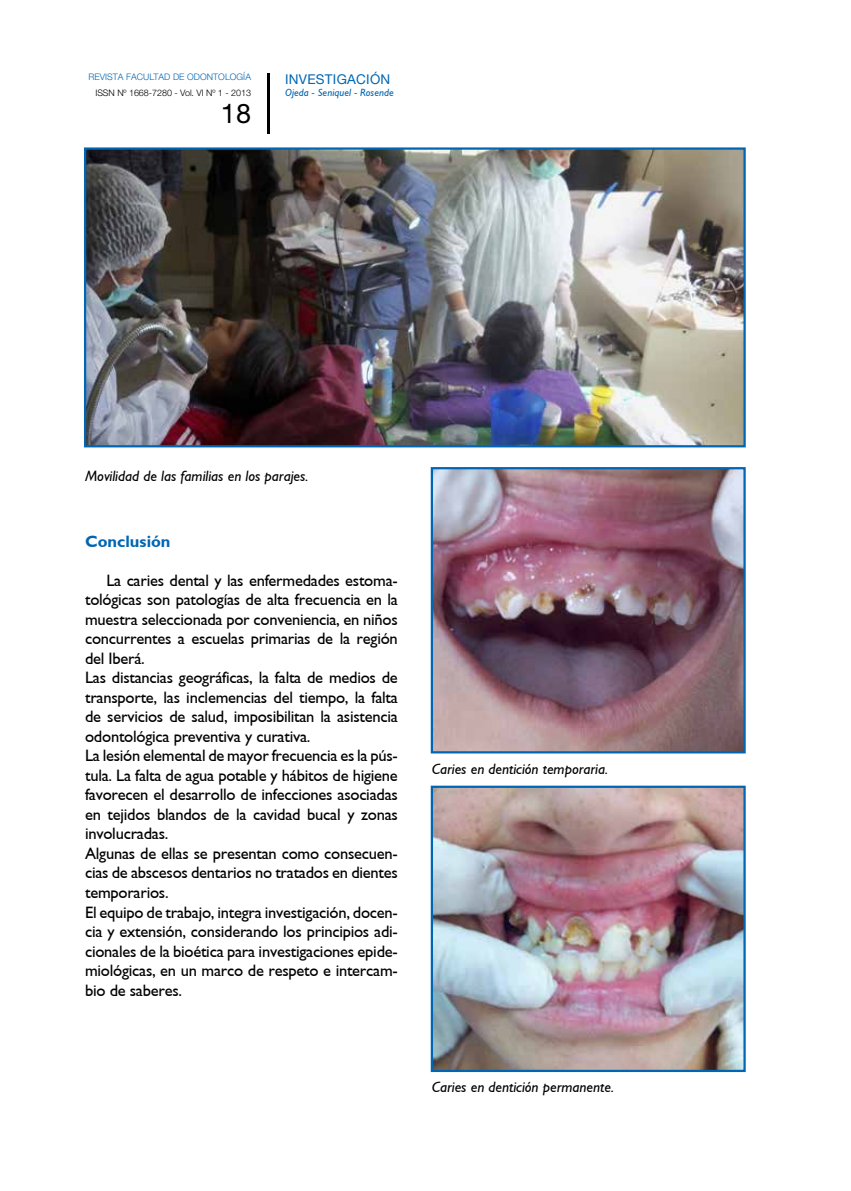
<style>
.page{position:relative;width:851px;height:1191px;background:#fff}
.page>*{position:absolute;margin:0;border:0;box-sizing:border-box;transform-origin:0 0}
.t1{font:100 60px "Helvetica Neue";color:#000}
.t2{font:27px "Helvetica Neue";color:#000}
.t3{font:16.5px/19.5px "Gill Sans";letter-spacing:-.015em;color:#000}
.t4{font:700 16.5px "Gill Sans";color:#0066b3}
.t5{font:italic 15px "Gill Sans";color:#000}
.t6{font:13.5px "Helvetica Neue";letter-spacing:.02em;color:#0066b3}
.t7{font:italic 10.5px "Gill Sans";letter-spacing:.01em;color:#0066b3}
.t8{font:300 10.5px "Helvetica Neue";letter-spacing:.02em;color:#0066b3}
.t9{font:italic 9px "Gill Sans";letter-spacing:.01em;color:#0066b3}
.t10{font:300 9px "Helvetica Neue";letter-spacing:-.005em;color:#000}
.t11{font:300 9px "Helvetica Neue";letter-spacing:.005em;color:#0066b3}
</style>
<div class="page">
<img style="left:433px;top:788px;width:309px;height:281px">
<div style="left:430px;top:785px;width:315px;height:287px;border:2px solid #0066b3"></div>
<img style="left:433px;top:470px;width:309px;height:280px">
<div style="left:430px;top:467px;width:315px;height:286px;border:2px solid #0066b3"></div>
<img style="left:87px;top:150px;width:655px;height:294px">
<div style="left:84px;top:147px;width:661px;height:300px;border:2px solid #0066b3"></div>
<h1 class="t1" style="left:261px;top:65px;width:15px">|</h1>
<p class="t6" style="left:285px;top:71px;width:107px">INVESTIGACIÓN</p>
<p class="t11" style="left:88px;top:72px;width:164px">REVISTA FACULTAD DE ODONTOLOGÍA</p>
<h2 class="t2" style="left:221px;top:98px;width:32px">18</h2>
<p class="t8" style="left:285px;top:72px;width:80px">INVESTIGACIÓN</p>
<p class="t7" style="left:285px;top:86px;width:110px">Ojeda - Seniquel - Rosende</p>
<p class="t10" style="left:95px;top:87px;width:157px">ISSN Nº 1668-7280 - Vol. VI Nº 1 - 2013</p>
<p class="t9" style="left:285px;top:87px;width:159px">Rabaldo Bottan - Marin - Marchiori de Araújo</p>
<p class="t5" style="left:85px;top:467px;width:225px">Movilidad de las familias en los parajes.</p>
<p class="t4" style="left:85px;top:531px;width:87px">Conclusión</p>
<p class="t3" style="left:85px;top:570px;width:314px;text-indent:21px">La caries dental y las enfermedades estoma&shy;tológicas son patologías de alta frecuencia en la muestra seleccionada por conveniencia, en niños concurrentes a escuelas primarias de la región del Iberá.<br>Las distancias geográficas, la falta de medios de transporte, las inclemencias del tiempo, la falta de servicios de salud, imposibilitan la asistencia odontológica preventiva y curativa.<br>La lesión elemental de mayor frecuencia es la pús&shy;tula. La falta de agua potable y hábitos de higiene favorecen el desarrollo de infecciones asociadas en tejidos blandos de la cavidad bucal y zonas involucradas.<br>Algunas de ellas se presentan como consecuen&shy;cias de abscesos dentarios no tratados en dientes temporarios.<br>El equipo de trabajo, integra investigación, docen&shy;cia y extensión, considerando los principios adi&shy;cionales de la bioética para investigaciones epide&shy;miológicas, en un marco de respeto e intercam&shy;bio de saberes.</p>
<p class="t5" style="left:432px;top:760px;width:178px">Caries en dentición temporaria.</p>
<p class="t5" style="left:432px;top:1078px;width:183px">Caries en dentición permanente.</p>
</div>
